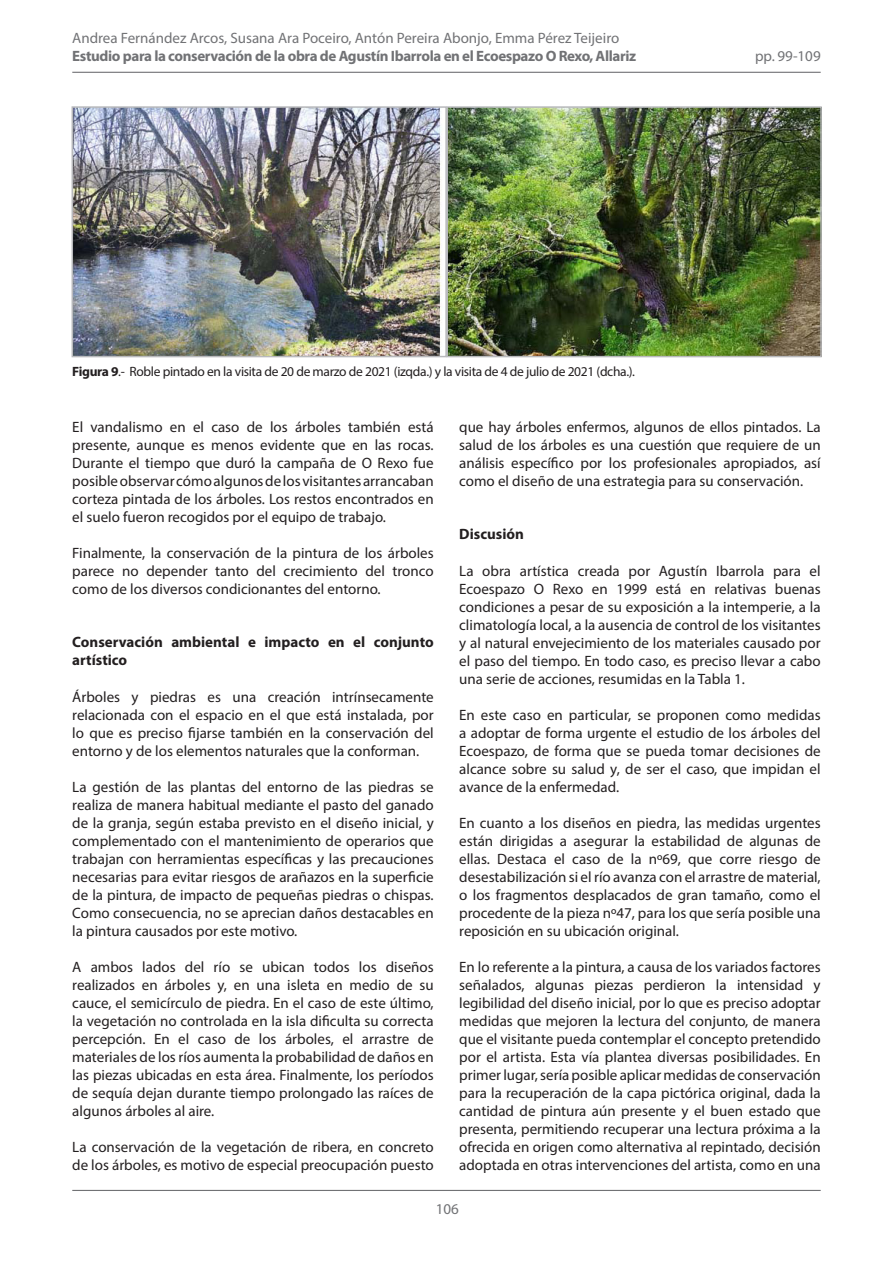
<style>
.page{position:relative;width:893px;height:1263px;background:#fff}
.page>*{position:absolute;margin:0;border:0;box-sizing:border-box;transform-origin:0 0}
.Tipo_de_texto{font:15px/18px "Myriad Pro";color:#231f20;text-align:justify}
.t1{font:15px "Myriad Pro";color:#717275}
.t2{font:700 15px "Myriad Pro";letter-spacing:-.025em;color:#717275}
.negrita_titulito{font:700 15px/18px "Myriad Pro";color:#231f20}
.Pies_de_foto{font:13.5px "Myriad Pro";letter-spacing:-.025em;color:#231f20}
.s1{font-weight:700}
</style>
<div class="page">
<hr style="left:72px;top:72px;width:749px;height:1px;background:#717275">
<hr style="left:72px;top:1190px;width:749px;height:1px;background:#717275">
<img style="left:75px;top:109px;width:744px;height:245px">
<div style="left:72px;top:106px;width:375px;height:251px;border:2px solid #b8b9bc"></div>
<div style="left:446px;top:106px;width:376px;height:251px;border:2px solid #b8b9bc"></div>
<p class="t1" style="left:72px;top:29px;width:548px">Andrea Fernández Arcos, Susana Ara Poceiro, Antón Pereira Abonjo, Emma Pérez Teijeiro</p>
<p class="t2" style="left:72px;top:46px;width:565px">Estudio para la conservación de la obra de Agustín Ibarrola en el Ecoespazo O Rexo, Allariz</p>
<p class="t1" style="left:755px;top:47px;width:67px">pp. 99-109</p>
<p class="Pies_de_foto" style="left:72px;top:363px;width:564px"><span class="s1">Figura 9</span>.- Roble pintado en la visita de 20 de marzo de 2021 (izqda.) y la visita de 4 de julio de 2021 (dcha.).</p>
<p class="Tipo_de_texto" style="left:72px;top:418px;width:363px">El vandalismo en el caso de los árboles también está presente, aunque es menos evidente que en las rocas.<br>Durante el tiempo que duró la campaña de O Rexo fue posible observar cómo algunos de los visitantes arrancaban corteza pintada de los árboles. Los restos encontrados en el suelo fueron recogidos por el equipo de trabajo.</p>
<p class="Tipo_de_texto" style="left:72px;top:544px;width:363px">Finalmente, la conservación de la pintura de los árboles parece no depender tanto del crecimiento del tronco como de los diversos condicionantes del entorno.</p>
<p class="negrita_titulito" style="left:72px;top:632px;width:363px">Conservación ambiental e impacto en el conjunto artístico</p>
<p class="Tipo_de_texto" style="left:72px;top:688px;width:363px">Árboles y piedras es una creación intrínsecamente relacionada con el espacio en el que está instalada, por lo que es preciso fijarse también en la conservación del entorno y de los elementos naturales que la conforman.</p>
<p class="Tipo_de_texto" style="left:72px;top:778px;width:363px">La gestión de las plantas del entorno de las piedras se realiza de manera habitual mediante el pasto del ganado de la granja, según estaba previsto en el diseño inicial, y complementado con el mantenimiento de operarios que trabajan con herramientas específicas y las precauciones necesarias para evitar riesgos de arañazos en la superficie de la pintura, de impacto de pequeñas piedras o chispas.<br>Como consecuencia, no se aprecian daños destacables en la pintura causados por este motivo.</p>
<p class="Tipo_de_texto" style="left:72px;top:958px;width:363px">A ambos lados del río se ubican todos los diseños realizados en árboles y, en una isleta en medio de su cauce, el semicírculo de piedra. En el caso de este último, la vegetación no controlada en la isla dificulta su correcta percepción. En el caso de los árboles, el arrastre de materiales de los ríos aumenta la probabilidad de daños en las piezas ubicadas en esta área. Finalmente, los períodos de sequía dejan durante tiempo prolongado las raíces de algunos árboles al aire.</p>
<p class="Tipo_de_texto" style="left:72px;top:1138px;width:363px">La conservación de la vegetación de ribera, en concreto de los árboles, es motivo de especial preocupación puesto</p>
<p class="Tipo_de_texto" style="left:459px;top:418px;width:363px">que hay árboles enfermos, algunos de ellos pintados. La salud de los árboles es una cuestión que requiere de un análisis específico por los profesionales apropiados, así como el diseño de una estrategia para su conservación.</p>
<p class="negrita_titulito" style="left:459px;top:524px;width:66px">Discusión</p>
<p class="Tipo_de_texto" style="left:459px;top:562px;width:363px">La obra artística creada por Agustín Ibarrola para el Ecoespazo O Rexo en 1999 está en relativas buenas condiciones a pesar de su exposición a la intemperie, a la climatología local, a la ausencia de control de los visitantes y al natural envejecimiento de los materiales causado por el paso del tiempo. En todo caso, es preciso llevar a cabo una serie de acciones, resumidas en la Tabla 1.</p>
<p class="Tipo_de_texto" style="left:459px;top:706px;width:363px">En este caso en particular, se proponen como medidas a adoptar de forma urgente el estudio de los árboles del Ecoespazo, de forma que se pueda tomar decisiones de alcance sobre su salud y, de ser el caso, que impidan el avance de la enfermedad.</p>
<p class="Tipo_de_texto" style="left:459px;top:814px;width:363px">En cuanto a los diseños en piedra, las medidas urgentes están dirigidas a asegurar la estabilidad de algunas de ellas. Destaca el caso de la nº69, que corre riesgo de desestabilización si el río avanza con el arrastre de material, o los fragmentos desplacados de gran tamaño, como el procedente de la pieza nº47, para los que sería posible una reposición en su ubicación original.</p>
<p class="Tipo_de_texto" style="left:459px;top:958px;width:363px">En lo referente a la pintura, a causa de los variados factores señalados, algunas piezas perdieron la intensidad y legibilidad del diseño inicial, por lo que es preciso adoptar medidas que mejoren la lectura del conjunto, de manera que el visitante pueda contemplar el concepto pretendido por el artista. Esta vía plantea diversas posibilidades. En primer lugar, sería posible aplicar medidas de conservación para la recuperación de la capa pictórica original, dada la cantidad de pintura aún presente y el buen estado que presenta, permitiendo recuperar una lectura próxima a la ofrecida en origen como alternativa al repintado, decisión adoptada en otras intervenciones del artista, como en una</p>
<p class="t1" style="left:436px;top:1200px;width:25px">106</p>
</div>
